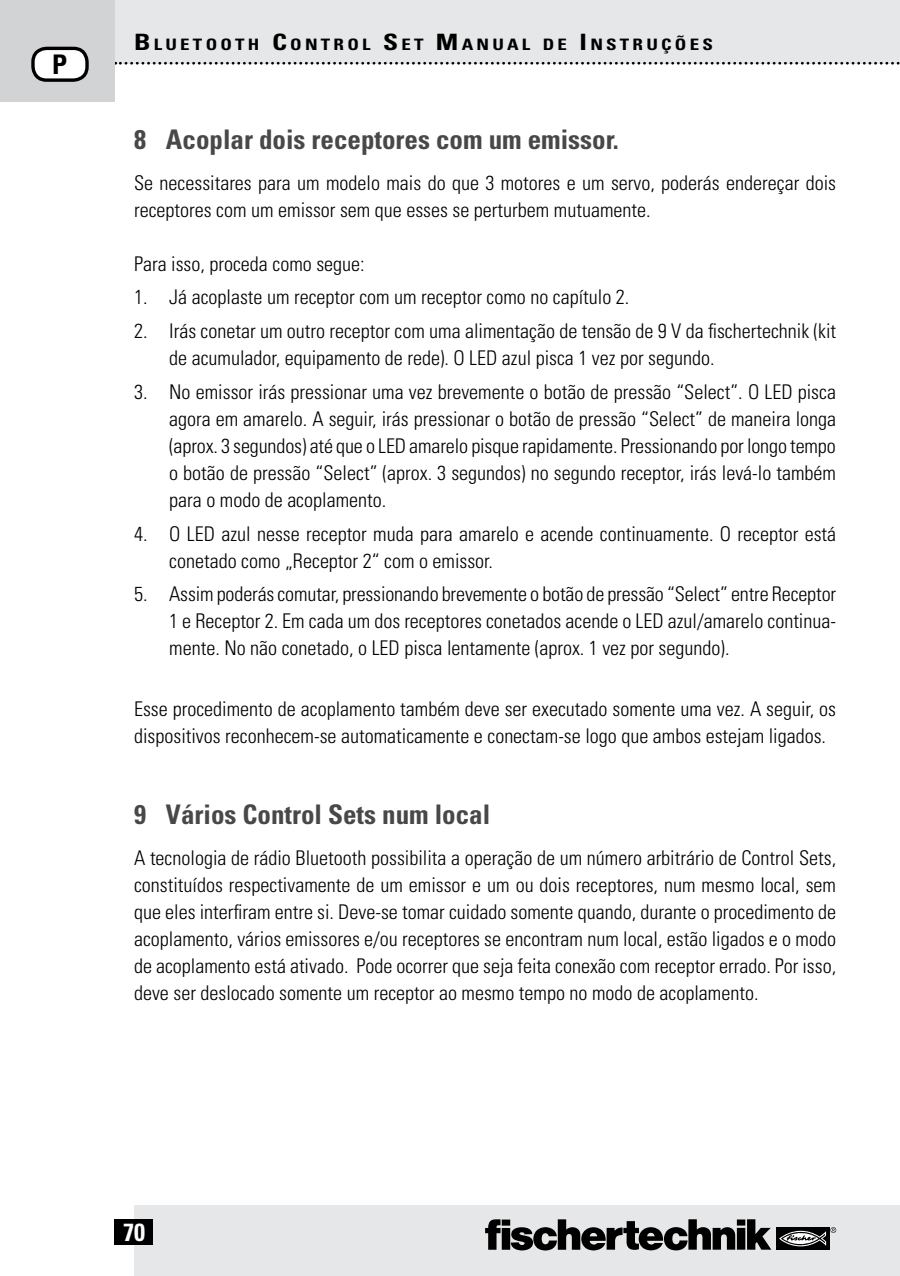
<style>
.page{position:relative;width:900px;height:1276px;background:#fff}
.page>*{position:absolute;margin:0;border:0;box-sizing:border-box;transform-origin:0 0}
.t1{font:700 condensed 27px "Univers";color:#48484a}
.t2{font:700 condensed 27px "Univers";color:#000}
.t3{font:700 condensed 24.75px "Univers";color:#fff}
.t4{font:300 condensed 20.25px/27px "Univers";color:#000}
.t5{font:700 condensed 15.75px "Univers";letter-spacing:.17em;color:#000;scale:1.2 1}
.s1{font-size:22.5px}
</style>
<div class="page">
<div style="left:134px;top:1205px;width:765px;height:71px;background:#e6e7e8"></div>
<div style="left:115px;top:0;width:784px;height:64px;background:#e6e7e8"></div>
<svg style="left:115px;top:62px;width:785px;height:3px"></svg>
<div style="left:0;top:0;width:115px;height:102px;background:#d1d3d4"></div>
<div style="left:776px;top:1227px;width:53px;height:22px;background:#000"></div>
<svg style="left:485px;top:1219px;width:286px;height:31px"></svg>
<svg style="left:779px;top:1227px;width:57px;height:20px"></svg>
<div style="left:33px;top:48px;width:54px;height:32px;background:#fff;border-radius:14px"></div>
<div style="left:31px;top:47px;width:58px;height:35px;border:3px solid #000;border-radius:14px"></div>
<div style="left:115px;top:1219px;width:38px;height:25px;background:#000"></div>
<h1 class="t2" style="left:52px;top:48px;width:17px">P</h1>
<p class="t5" style="left:134px;top:35px;width:482px"><span class="s1">B</span>LUETOOTH <span class="s1">C</span>ONTROL <span class="s1">S</span>ET <span class="s1">M</span>ANUAL DE <span class="s1">I</span>NSTRUÇÕES</p>
<h1 class="t1" style="left:134px;top:123px;width:486px">8 Acoplar dois receptores com um emissor.</h1>
<p class="t4" style="left:134px;top:169px;width:703px">Se necessitares para um modelo mais do que 3 motores e um servo, poderás endereçar dois receptores com um emissor sem que esses se perturbem mutuamente.</p>
<p class="t4" style="left:134px;top:250px;width:232px">Para isso, proceda como segue:</p>
<p class="t4" style="left:134px;top:284px;width:496px">1. Já acoplaste um receptor com um receptor como no capítulo 2.</p>
<p class="t4" style="left:169px;top:317px;width:668px;text-indent:-35px">2. Irás conetar um outro receptor com uma alimentação de tensão de 9 V da fischertechnik (kit de acumulador, equipamento de rede). O LED azul pisca 1 vez por segundo.</p>
<p class="t4" style="left:169px;top:378px;width:668px;text-align:justify;text-indent:-35px">3. No emissor irás pressionar uma vez brevemente o botão de pressão “Select”. O LED pisca agora em amarelo. A seguir, irás pressionar o botão de pressão “Select” de maneira longa (aprox. 3 segundos) até que o LED amarelo pisque rapidamente. Pressionando por longo tempo o botão de pressão “Select” (aprox. 3 segundos) no segundo receptor, irás levá-lo também para o modo de acoplamento.</p>
<p class="t4" style="left:169px;top:520px;width:668px;text-indent:-35px">4. O LED azul nesse receptor muda para amarelo e acende continuamente. O receptor está conetado como „Receptor 2“ com o emissor.</p>
<p class="t4" style="left:169px;top:581px;width:668px;text-align:justify;text-indent:-35px">5. Assim poderás comutar, pressionando brevemente o botão de pressão “Select” entre Receptor 1 e Receptor 2. Em cada um dos receptores conetados acende o LED azul/amarelo continua&shy;mente. No não conetado, o LED pisca lentamente (aprox. 1 vez por segundo).</p>
<p class="t4" style="left:134px;top:695px;width:703px">Esse procedimento de acoplamento também deve ser executado somente uma vez. A seguir, os dispositivos reconhecem-se automaticamente e conectam-se logo que ambos estejam ligados.</p>
<h1 class="t1" style="left:134px;top:798px;width:357px">9 Vários Control Sets num local</h1>
<p class="t4" style="left:134px;top:844px;width:703px;text-align:justify">A tecnologia de rádio Bluetooth possibilita a operação de um número arbitrário de Control Sets, constituídos respectivamente de um emissor e um ou dois receptores, num mesmo local, sem que eles interfiram entre si. Deve-se tomar cuidado somente quando, durante o procedimento de acoplamento, vários emissores e/ou receptores se encontram num local, estão ligados e o modo de acoplamento está ativado. Pode ocorrer que seja feita conexão com receptor errado. Por isso, deve ser deslocado somente um receptor ao mesmo tempo no modo de acoplamento.</p>
<p class="t3" style="left:123px;top:1216px;width:23px">70</p>
</div>
